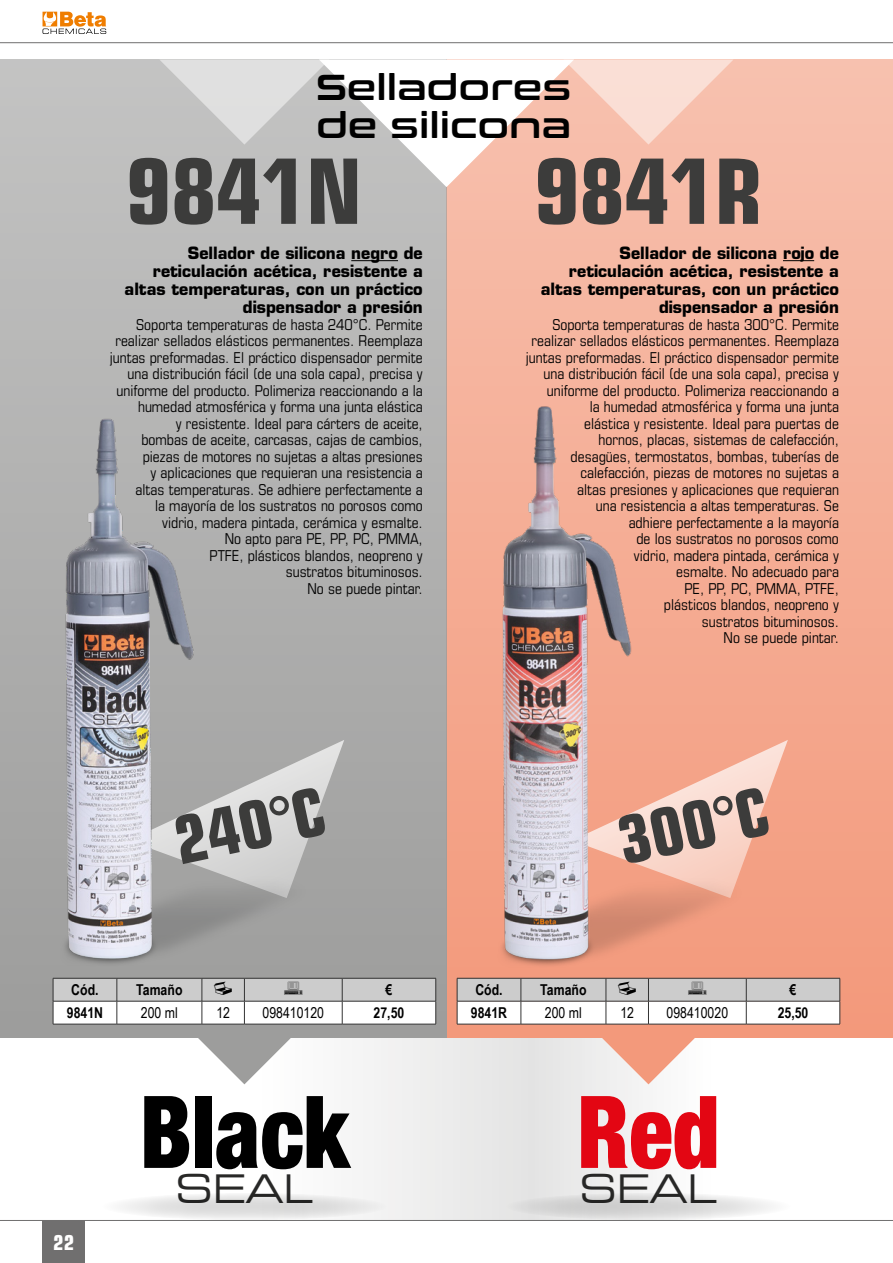
<style>
.page{position:relative;width:893px;height:1263px;background:#fff}
.page>*{position:absolute;margin:0;border:0;box-sizing:border-box;transform-origin:0 0}
.t1{font:900 condensed 100.5px "Helvetica Neue LT Std";color:#000;scale:.9 1}
.t2{font:900 condensed 100.5px "Helvetica Neue LT Std";color:#e30613;scale:.9 1}
.t3{font:700 condensed 90px "Square 721 BT";color:#3c3c3b}
.t4{font:700 condensed 65.55px "Square 721 BT";color:#3c3c3b}
.t5{font:expanded 39px "Square 721 BT";color:#282827}
.t6{font:600 36px/37.5px "Conthrax";letter-spacing:.02em;color:#000}
.t7{font:700 condensed 21px "Square 721 BT";color:#fff}
.t8{font:700 16.5px/18px "Eurostile LT Std";color:#000;text-align:right}
.t9{font:condensed 15px/16.5px "Eurostile LT Std";color:#000;text-align:right}
.t10{font:700 15px "Arial Beta Narrow";color:#000}
.t11{font:15px "Arial Beta Narrow";color:#000}
</style>
<div class="page">
<svg style="left:0;top:1037px;width:893px;height:183px"></svg>
<div style="left:43px;top:1220px;width:42px;height:43px;background:#706f6f"></div>
<svg style="left:43px;top:12px;width:63px;height:22px"></svg>
<hr style="left:0;top:1220px;width:893px;height:1px;background:#706f6f">
<hr style="left:0;top:42px;width:893px;height:1px;background:#706f6f">
<div style="left:446px;top:60px;width:447px;height:977px;background:linear-gradient(to bottom,#f7c1af,#f2987b)"></div>
<div style="left:0;top:60px;width:446px;height:977px;background:linear-gradient(to bottom,#c4c4c3,#9c9c9b)"></div>
<svg style="left:763px;top:740px;width:25px;height:158px;background:#f4ac93"></svg>
<hr style="left:53px;top:1024px;width:64px;height:1px;background:#333">
<hr style="left:117px;top:1024px;width:85px;height:1px;background:#333">
<hr style="left:202px;top:1024px;width:42px;height:1px;background:#333">
<hr style="left:244px;top:1024px;width:98px;height:1px;background:#333">
<hr style="left:342px;top:1024px;width:94px;height:1px;background:#333">
<hr style="left:457px;top:1024px;width:64px;height:1px;background:#333">
<hr style="left:521px;top:1024px;width:85px;height:1px;background:#333">
<hr style="left:606px;top:1024px;width:42px;height:1px;background:#333">
<hr style="left:648px;top:1024px;width:98px;height:1px;background:#333">
<hr style="left:746px;top:1024px;width:94px;height:1px;background:#333">
<img style="left:42px;top:407px;width:317px;height:571px">
<svg style="left:101px;top:1193px;width:287px;height:27px;fill:#e7e7e7"></svg>
<svg style="left:505px;top:1193px;width:287px;height:27px"></svg>
<svg style="left:198px;top:1037px;width:93px;height:47px"></svg>
<svg style="left:602px;top:1037px;width:93px;height:47px"></svg>
<hr style="left:351px;top:260px;width:47px;height:1px;background:#000">
<hr style="left:783px;top:260px;width:31px;height:1px;background:#000">
<svg style="left:159px;top:60px;width:574px;height:127px"></svg>
<img style="left:477px;top:393px;width:286px;height:585px">
<svg style="left:53px;top:978px;width:383px;height:46px"></svg>
<svg style="left:457px;top:978px;width:384px;height:46px"></svg>
<h3 class="t6" style="left:316px;top:66px;width:256px">Selladores de silicona</h3>
<h2 class="t3" style="left:126px;top:137px;width:237px">9841N</h2>
<p class="t8" style="left:125px;top:244px;width:300px">Sellador de silicona negro de reticulación acética, resistente a altas temperaturas, con un práctico dispensador a presión</p>
<p class="t9" style="left:110px;top:316px;width:315px">Soporta temperaturas de hasta 240°C. Permite realizar sellados elásticos permanentes. Reemplaza juntas preformadas. El práctico dispensador permite una distribución fácil (de una sola capa), precisa y uniforme del producto. Polimeriza reaccionando a la humedad atmosférica y forma una junta elástica<br>y resistente. Ideal para cárters de aceite,<br>bombas de aceite, carcasas, cajas de cambios, piezas de motores no sujetas a altas presiones<br>y aplicaciones que requieran una resistencia a<br>altas temperaturas. Se adhiere perfectamente a<br>la mayoría de los sustratos no porosos como<br>vidrio, madera pintada, cerámica y esmalte.<br>No apto para PE, PP, PC, PMMA,<br>PTFE, plásticos blandos, neopreno y<br>sustratos bituminosos.<br>No se puede pintar.</p>
<h2 class="t3" style="left:534px;top:137px;width:229px">9841R</h2>
<p class="t8" style="left:541px;top:244px;width:300px">Sellador de silicona rojo de reticulación acética, resistente a altas temperaturas, con un práctico dispensador a presión</p>
<p class="t9" style="left:526px;top:316px;width:315px">Soporta temperaturas de hasta 300°C. Permite realizar sellados elásticos permanentes. Reemplaza juntas preformadas. El práctico dispensador permite una distribución fácil (de una sola capa), precisa y uniforme del producto. Polimeriza reaccionando a<br>la humedad atmosférica y forma una junta<br>elástica y resistente. Ideal para puertas de<br>hornos, placas, sistemas de calefacción,<br>desagües, termostatos, bombas, tuberías de calefacción, piezas de motores no sujetas a<br>altas presiones y aplicaciones que requieran<br>una resistencia a altas temperaturas. Se<br>adhiere perfectamente a la mayoría<br>de los sustratos no porosos como<br>vidrio, madera pintada, cerámica y<br>esmalte. No adecuado para<br>PE, PP, PC, PMMA, PTFE,<br>plásticos blandos, neopreno y<br>sustratos bituminosos.<br>No se puede pintar.</p>
<h3 class="t4" style="left:167px;top:803px;width:154px;rotate:-12deg">240°C</h3>
<h3 class="t4" style="left:610px;top:803px;width:154px;rotate:-12deg">300°C</h3>
<p class="t10" style="left:71px;top:978px;width:29px">Cód.</p>
<p class="t10" style="left:136px;top:978px;width:48px">Tamaño</p>
<p class="t10" style="left:386px;top:978px;width:8px">€</p>
<p class="t10" style="left:67px;top:1001px;width:38px">9841N</p>
<p class="t11" style="left:141px;top:1002px;width:38px">200 ml</p>
<p class="t11" style="left:216px;top:1002px;width:15px">12</p>
<p class="t11" style="left:263px;top:1002px;width:63px">098410120</p>
<p class="t10" style="left:374px;top:1001px;width:32px">27,50</p>
<h3 class="t7" style="left:53px;top:1229px;width:22px">22</h3>
<h1 class="t1" style="left:140px;top:1070px;width:234px">Black</h1>
<h3 class="t5" style="left:175px;top:1166px;width:139px">SEAL</h3>
<p class="t10" style="left:475px;top:978px;width:29px">Cód.</p>
<p class="t10" style="left:540px;top:978px;width:48px">Tamaño</p>
<p class="t10" style="left:790px;top:978px;width:8px">€</p>
<p class="t10" style="left:471px;top:1001px;width:38px">9841R</p>
<p class="t11" style="left:545px;top:1002px;width:38px">200 ml</p>
<p class="t11" style="left:620px;top:1002px;width:15px">12</p>
<p class="t11" style="left:667px;top:1002px;width:63px">098410020</p>
<p class="t10" style="left:778px;top:1001px;width:32px">25,50</p>
<h1 class="t2" style="left:577px;top:1070px;width:160px">Red</h1>
<h3 class="t5" style="left:580px;top:1166px;width:139px">SEAL</h3>
</div>
